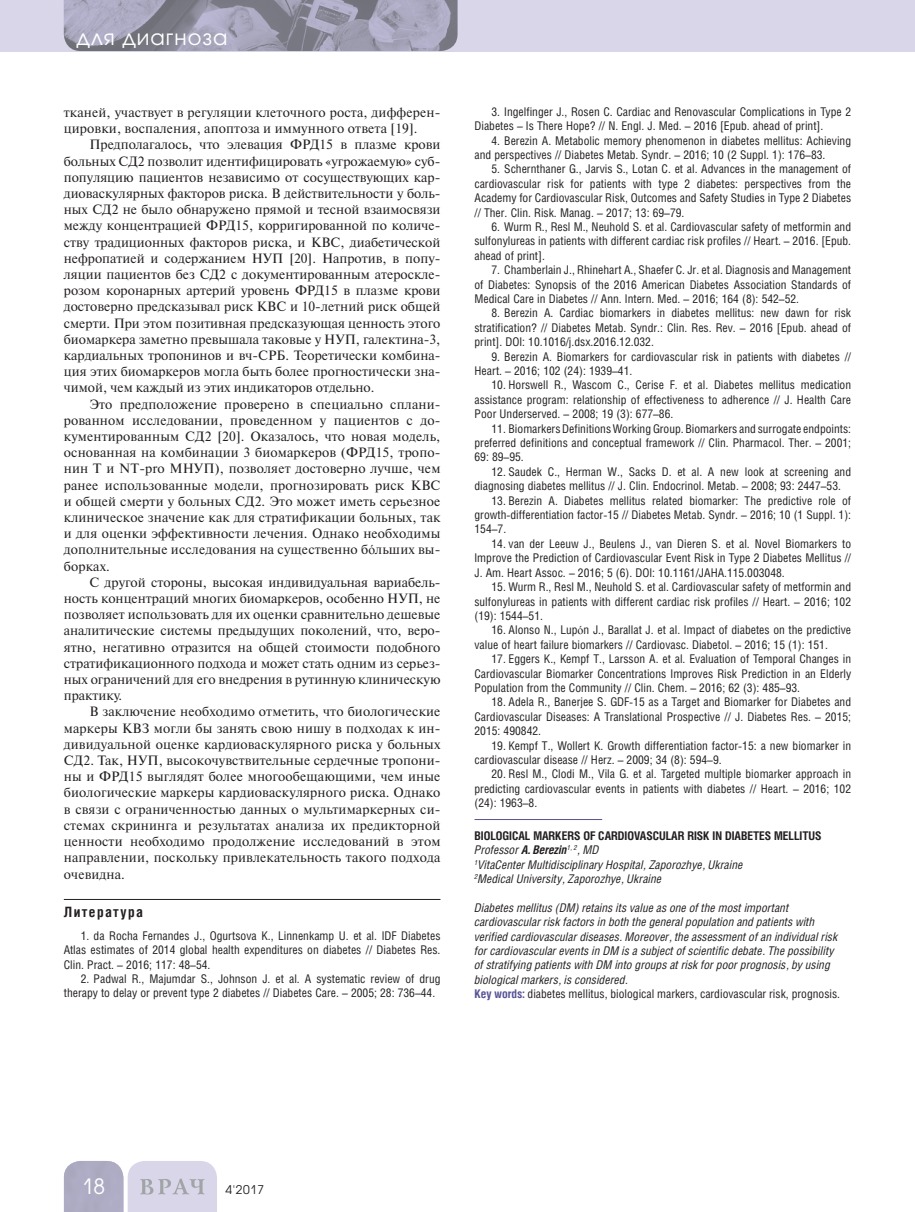
<style>
.page{position:relative;width:915px;height:1212px;background:#fff}
.page>*{position:absolute;margin:0;border:0;box-sizing:border-box;transform-origin:0 0}
.t1{font:21px "Avant Garde Gothic C";letter-spacing:.05em;color:#fff}
.t2{font:700 14.25px "Helios Cond";letter-spacing:.1em;color:#231f20}
.t3{font:13.5px/16.2px "Newton C";letter-spacing:.01em;color:#231f20;text-align:justify}
.t4{font:12px/14.4px "Helios Cond";color:#231f20;text-align:justify}
.t5{font:italic 12px/14.4px "Helios Cond";color:#231f20}
.t6{font:12px "Avant Garde Gothic C";color:#231f20}
.s1{font-family:"Times New Roman"}
.s2{font-weight:700;font-style:normal}
.s3{font-weight:700}
.s4{font-weight:700;font-style:normal;color:#575295}
.s5{font-style:normal}
</style>
<div class="page">
<div style="left:0;top:0;width:914px;height:51px;background:#d8d6e8"></div>
<svg style="left:64px;top:1161px;width:153px;height:51px;background:#c7c5d8"></svg>
<img style="left:64px;top:0;width:393px;height:51px">
<hr style="left:64px;top:899px;width:376px;height:1px;background:#231f20">
<hr style="left:474px;top:819px;width:128px;height:1px;background:#575295">
<h1 class="t1" style="left:77px;top:27px;width:152px">для диагноза</h1>
<p class="t3" style="left:64px;top:106px;width:378px">тканей, участвует в регуляции клеточного роста, дифферен&shy;цировки, воспаления, апоптоза и иммунного ответа [19].</p>
<p class="t3" style="left:64px;top:138px;width:378px;text-indent:26px">Предполагалось, что элевация ФРД15 в плазме крови больных СД2 позволит идентифицировать «угрожаемую» суб&shy;популяцию пациентов независимо от сосуществующих кар&shy;диоваскулярных факторов риска. В действительности у боль&shy;ных СД2 не было обнаружено прямой и тесной взаимосвязи между концентрацией ФРД15, корригированной по количе&shy;ству традиционных факторов риска, и КВС, диабетической нефропатией и содержанием НУП [20]. Напротив, в попу&shy;ляции пациентов без СД2 с документированным атероскле&shy;розом коронарных артерий уровень ФРД15 в плазме крови достоверно предсказывал риск КВС и 10-летний риск общей смерти. При этом позитивная предсказующая ценность этого биомаркера заметно превышала таковые у НУП, галектина-3, кардиальных тропонинов и вч-СРБ. Теоретически комбина&shy;ция этих биомаркеров могла быть более прогностически зна&shy;чимой, чем каждый из этих индикаторов отдельно.</p>
<p class="t3" style="left:64px;top:397px;width:378px;text-indent:26px">Это предположение проверено в специально сплани&shy;рованном исследовании, проведенном у пациентов с до&shy;кументированным СД2 [20]. Оказалось, что новая модель, основанная на комбинации 3 биомаркеров (ФРД15, тропо&shy;нин T и NT-pro МНУП), позволяет достоверно лучше, чем ранее использованные модели, прогнозировать риск КВС и общей смерти у больных СД2. Это может иметь серьезное клиническое значение как для стратификации больных, так и для оценки эффективности лечения. Однако необходимы дополнительные исследования на существенно б<span class="s1">ό</span>льших вы&shy;борках.</p>
<p class="t3" style="left:64px;top:575px;width:378px;text-indent:26px">С другой стороны, высокая индивидуальная вариабель&shy;ность концентраций многих биомаркеров, особенно НУП, не позволяет использовать для их оценки сравнительно дешевые аналитические системы предыдущих поколений, что, веро&shy;ятно, негативно отразится на общей стоимости подобного стратификационного подхода и может стать одним из серьез&shy;ных ограничений для его внедрения в рутинную клиническую практику.</p>
<p class="t3" style="left:64px;top:705px;width:378px;text-indent:26px">В заключение необходимо отметить, что биологические маркеры КВЗ могли бы занять свою нишу в подходах к ин&shy;дивидуальной оценке кардиоваскулярного риска у больных СД2. Так, НУП, высокочувствительные сердечные тропони&shy;ны и ФРД15 выглядят более многообещающими, чем иные биологические маркеры кардиоваскулярного риска. Однако в связи с ограниченностью данных о мультимаркерных си&shy;стемах скрининга и результатах анализа их предикторной ценности необходимо продолжение исследований в этом направлении, поскольку привлекательность такого подхода очевидна.</p>
<p class="t2" style="left:64px;top:906px;width:81px">Литература</p>
<p class="t4" style="left:64px;top:929px;width:378px;text-indent:17px">1. da Rocha Fernandes J., Ogurtsova K., Linnenkamp U. et al. IDF Diabetes Atlas estimates of 2014 global health expenditures on diabetes // Diabetes Res.<br>Clin. Pract. – 2016; 117: 48–54.</p>
<p class="t4" style="left:64px;top:973px;width:378px;text-indent:17px">2. Padwal R., Majumdar S., Johnson J. et al. A systematic review of drug therapy to delay or prevent type 2 diabetes // Diabetes Care. – 2005; 28: 736–44.</p>
<p class="t4" style="left:474px;top:106px;width:378px;text-indent:17px">3. Ingelfinger J., Rosen C. Cardiac and Renovascular Complications in Type 2<br>Diabetes – Is There Hope? // N. Engl. J. Med. – 2016 [Epub. ahead of print].</p>
<p class="t4" style="left:474px;top:134px;width:378px;text-indent:17px">4. Berezin A. Metabolic memory phenomenon in diabetes mellitus: Achieving and perspectives // Diabetes Metab. Syndr. – 2016; 10 (2 Suppl. 1): 176–83.</p>
<p class="t4" style="left:474px;top:163px;width:378px;text-indent:17px">5. Schernthaner G., Jarvis S., Lotan C. et al. Advances in the management of cardiovascular risk for patients with type 2 diabetes: perspectives from the Academy for Cardiovascular Risk, Outcomes and Safety Studies in Type 2 Diabetes // Ther. Clin. Risk. Manag. – 2017; 13: 69–79.</p>
<p class="t4" style="left:474px;top:221px;width:378px;text-indent:17px">6. Wurm R., Resl M., Neuhold S. et al. Cardiovascular safety of metformin and sulfonylureas in patients with different cardiac risk profiles // Heart. – 2016. [Epub. ahead of print].</p>
<p class="t4" style="left:474px;top:264px;width:378px;text-indent:17px">7. Chamberlain J., Rhinehart A., Shaefer C. Jr. et al. Diagnosis and Management of Diabetes: Synopsis of the 2016 American Diabetes Association Standards of Medical Care in Diabetes // Ann. Intern. Med. – 2016; 164 (8): 542–52.</p>
<p class="t4" style="left:474px;top:307px;width:378px;text-indent:17px">8. Berezin A. Cardiac biomarkers in diabetes mellitus: new dawn for risk stratification? // Diabetes Metab. Syndr.: Clin. Res. Rev. – 2016 [Еpub. ahead of print]. DOI: 10.1016/j.dsx.2016.12.032.</p>
<p class="t4" style="left:474px;top:350px;width:378px;text-indent:17px">9. Berezin A. Biomarkers for cardiovascular risk in patients with diabetes //<br>Heart. – 2016; 102 (24): 1939–41.</p>
<p class="t4" style="left:474px;top:379px;width:378px;text-indent:17px">10. Horswell R., Wascom C., Cerise F. et al. Diabetes mellitus medication assistance program: relationship of effectiveness to adherence // J. Health Care Poor Underserved. – 2008; 19 (3): 677–86.</p>
<p class="t4" style="left:474px;top:422px;width:378px;text-indent:17px">11. Biomarkers Definitions Working Group. Biomarkers and surrogate endpoints: preferred definitions and conceptual framework // Clin. Pharmacol. Ther. – 2001; 69: 89–95.</p>
<p class="t4" style="left:474px;top:466px;width:378px;text-indent:17px">12. Saudek C., Herman W., Sacks D. et al. A new look at screening and diagnosing diabetes mellitus // J. Clin. Endocrinol. Metab. – 2008; 93: 2447–53.</p>
<p class="t4" style="left:474px;top:494px;width:378px;text-indent:17px">13. Berezin A. Diabetes mellitus related biomarker: The predictive role of growth-differentiation factor-15 // Diabetes Metab. Syndr. – 2016; 10 (1 Suppl. 1):<br>154–7.</p>
<p class="t4" style="left:474px;top:538px;width:378px;text-indent:17px">14. van der Leeuw J., Beulens J., van Dieren S. et al. Novel Biomarkers to Improve the Prediction of Cardiovascular Event Risk in Type 2 Diabetes Mellitus // J. Am. Heart Assoc. – 2016; 5 (6). DOI: 10.1161/JAHA.115.003048.</p>
<p class="t4" style="left:474px;top:581px;width:378px;text-indent:17px">15. Wurm R., Resl M., Neuhold S. et al. Cardiovascular safety of metformin and sulfonylureas in patients with different cardiac risk profiles // Heart. – 2016; 102 (19): 1544–51.</p>
<p class="t4" style="left:474px;top:624px;width:378px;text-indent:17px">16. Alonso N., Lup<span class="s1">ó</span>n J., Barallat J. et al. Impact of diabetes on the predictive value of heart failure biomarkers // Cardiovasc. Diabetol. – 2016; 15 (1): 151.</p>
<p class="t4" style="left:474px;top:653px;width:378px;text-indent:17px">17. Eggers K., Kempf T., Larsson A. et al. Evaluation of Temporal Changes in Cardiovascular Biomarker Concentrations Improves Risk Prediction in an Elderly Population from the Community // Clin. Chem. – 2016; 62 (3): 485–93.</p>
<p class="t4" style="left:474px;top:696px;width:378px;text-indent:17px">18. Adela R., Banerjee S. GDF-15 as a Target and Biomarker for Diabetes and Cardiovascular Diseases: A Translational Prospective // J. Diabetes Res. – 2015; 2015: 490842.</p>
<p class="t4" style="left:474px;top:739px;width:378px;text-indent:17px">19. Kempf T., Wollert K. Growth differentiation factor-15: a new biomarker in cardiovascular disease // Herz. – 2009; 34 (8): 594–9.</p>
<p class="t4" style="left:474px;top:768px;width:378px;text-indent:17px">20. Resl M., Clodi M., Vila G. et al. Targeted multiple biomarker approach in predicting cardiovascular events in patients with diabetes // Heart. – 2016; 102 (24): 1963–8.</p>
<p class="t5" style="left:474px;top:830px;width:348px"><span class="s2">BIOLOGICAL MARKERS OF CARDIOVASCULAR RISK IN DIABETES MELLITUS </span>Professor <span class="s3">A. Berezin</span><sup>1,</sup> <sup>2</sup>, MD<br><sup>1</sup>VitaCenter Multidisciplinary Hospital, Zaporozhye, Ukraine<br><sup>2</sup>Medical University, Zaporozhye, Ukraine</p>
<p class="t5" style="left:474px;top:902px;width:367px">Diabetes mellitus (DM) retains its value as one of the most important cardiovascular risk factors in both the general population and patients with verified cardiovascular diseases. Moreover, the assessment of an individual risk for cardiovascular events in DM is a subject of scientific debate. The possibility of stratifying patients with DM into groups at risk for poor prognosis, by using biological markers, is considered.<br><span class="s4">Key words:</span> <span class="s5">diabetes mellitus, biological markers, cardiovascular risk, prognosis.</span></p>
<h1 class="t1" style="left:82px;top:1177px;width:25px">18</h1>
<p class="t6" style="left:225px;top:1184px;width:40px">4'2017</p>
</div>
